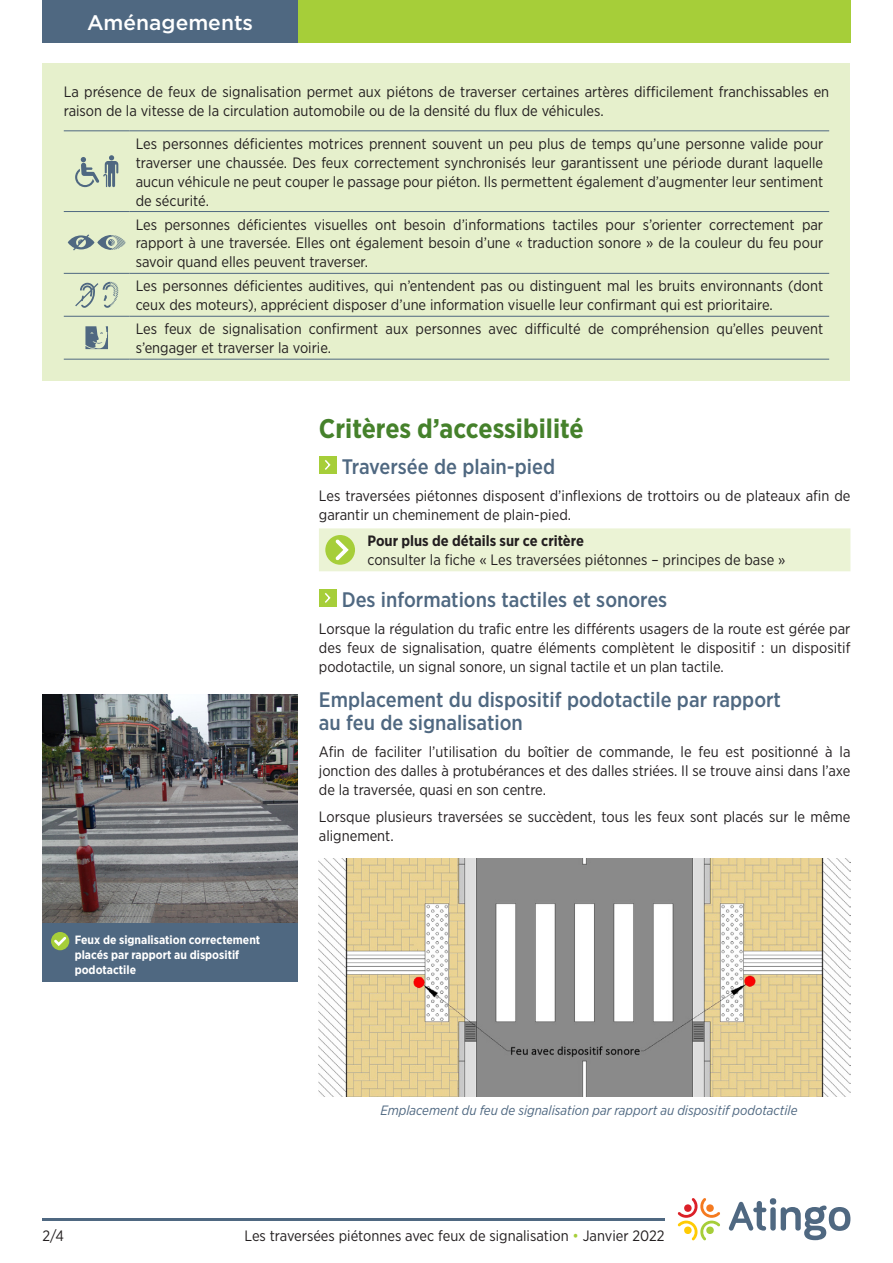
<style>
.page{position:relative;width:893px;height:1263px;background:#fff}
.page>*{position:absolute;margin:0;border:0;box-sizing:border-box;transform-origin:0 0}
.Titre__02{font:700 27px "Gotham Narrow";color:#45812b}
.Titre__03{font:500 21px/22.5px "Gotham Narrow";color:#4f6881}
.t1{font:500 21px "Gotham";color:#fff}
.Body{font:15px/18.9px "Gotham Narrow";color:#231f20}
.Légendes_dans_corps{font:italic 13.5px "Gotham Narrow";color:#4f6881}
.Légendes{font:700 12px/15px "Gotham Narrow";color:#fff}
.s1{font-weight:700}
.s2{color:#a6ce39}
</style>
<div class="page">
<hr style="left:43px;top:1218px;width:622px;height:2px;background:#4f6881">
<svg style="left:678px;top:1198px;width:42px;height:42px"></svg>
<svg style="left:729px;top:1198px;width:121px;height:42px"></svg>
<div style="left:43px;top:0;width:255px;height:43px;background:#4f6881"></div>
<div style="left:298px;top:0;width:552px;height:43px;background:#a6ce39"></div>
<div style="left:319px;top:456px;width:17px;height:18px;background:#a6ce39"></div>
<svg style="left:324px;top:460px;width:7px;height:10px"></svg>
<div style="left:319px;top:528px;width:531px;height:43px;background:#ebf3d5"></div>
<div style="left:319px;top:589px;width:17px;height:18px;background:#a6ce39"></div>
<svg style="left:324px;top:593px;width:7px;height:10px"></svg>
<img style="left:319px;top:858px;width:531px;height:238px">
<img style="left:43px;top:695px;width:255px;height:228px">
<div style="left:43px;top:923px;width:255px;height:59px;background:#4f6881"></div>
<div style="left:51px;top:932px;width:18px;height:18px;background:#a6ce39;border-radius:50%"></div>
<svg style="left:54px;top:937px;width:12px;height:9px"></svg>
<div style="left:43px;top:64px;width:807px;height:317px;background:#e6f0cc"></div>
<hr style="left:64px;top:130px;width:66px;height:1px;background:#4f6881">
<hr style="left:130px;top:130px;width:699px;height:1px;background:#4f6881">
<hr style="left:64px;top:211px;width:66px;height:1px;background:#4f6881">
<hr style="left:130px;top:211px;width:699px;height:1px;background:#4f6881">
<hr style="left:64px;top:273px;width:66px;height:1px;background:#4f6881">
<hr style="left:130px;top:273px;width:699px;height:1px;background:#4f6881">
<hr style="left:64px;top:316px;width:66px;height:1px;background:#4f6881">
<hr style="left:130px;top:316px;width:699px;height:1px;background:#4f6881">
<hr style="left:64px;top:359px;width:66px;height:1px;background:#4f6881">
<hr style="left:130px;top:359px;width:699px;height:1px;background:#4f6881">
<svg style="left:75px;top:155px;width:43px;height:32px"></svg>
<svg style="left:68px;top:234px;width:58px;height:16px"></svg>
<svg style="left:75px;top:282px;width:43px;height:26px"></svg>
<svg style="left:85px;top:326px;width:23px;height:23px"></svg>
<h2 class="t1" style="left:87px;top:9px;width:168px">Aménagements</h2>
<p class="Body" style="left:64px;top:82px;width:767px">La présence de feux de signalisation permet aux piétons de traverser certaines artères difficilement franchissables en raison de la vitesse de la circulation automobile ou de la densité du flux de véhicules.</p>
<p class="Body" style="left:136px;top:134px;width:689px;text-align:justify">Les personnes déficientes motrices prennent souvent un peu plus de temps qu’une personne valide pour traverser une chaussée. Des feux correctement synchronisés leur garantissent une période durant laquelle aucun véhicule ne peut couper le passage pour piéton. Ils permettent également d’augmenter leur sentiment de sécurité.</p>
<p class="Body" style="left:136px;top:214px;width:689px;text-align:justify">Les personnes déficientes visuelles ont besoin d’informations tactiles pour s’orienter correctement par rapport à une traversée. Elles ont également besoin d’une « traduction sonore » de la couleur du feu pour savoir quand elles peuvent traverser.</p>
<p class="Body" style="left:136px;top:276px;width:689px">Les personnes déficientes auditives, qui n’entendent pas ou distinguent mal les bruits environnants (dont ceux des moteurs), apprécient disposer d’une information visuelle leur confirmant qui est prioritaire.</p>
<p class="Body" style="left:136px;top:319px;width:689px">Les feux de signalisation confirment aux personnes avec difficulté de compréhension qu’elles peuvent s’engager et traverser la voirie.</p>
<p class="Légendes" style="left:75px;top:932px;width:187px">Feux de signalisation correctement placés par rapport au dispositif podotactile</p>
<h2 class="Titre__02" style="left:319px;top:411px;width:266px">Critères d’accessibilité</h2>
<h3 class="Titre__03" style="left:342px;top:455px;width:215px">Traversée de plain-pied</h3>
<p class="Body" style="left:319px;top:486px;width:533px">Les traversées piétonnes disposent d’inflexions de trottoirs ou de plateaux afin de garantir un cheminement de plain-pied.</p>
<p class="Body" style="left:367px;top:531px;width:420px"><span class="s1">Pour plus de détails sur ce critère<br></span>consulter la fiche « Les traversées piétonnes – principes de base »</p>
<h3 class="Titre__03" style="left:342px;top:588px;width:327px">Des informations tactiles et sonores</h3>
<p class="Body" style="left:319px;top:619px;width:533px;text-align:justify">Lorsque la régulation du trafic entre les différents usagers de la route est gérée par des feux de signalisation, quatre éléments complètent le dispositif : un dispositif podotactile, un signal sonore, un signal tactile et un plan tactile.</p>
<h3 class="Titre__03" style="left:319px;top:688px;width:464px">Emplacement du dispositif podotactile par rapport au feu de signalisation</h3>
<p class="Body" style="left:319px;top:742px;width:533px;text-align:justify">Afin de faciliter l’utilisation du boîtier de commande, le feu est positionné à la jonction des dalles à protubérances et des dalles striées. Il se trouve ainsi dans l’axe de la traversée, quasi en son centre.</p>
<p class="Body" style="left:319px;top:807px;width:533px">Lorsque plusieurs traversées se succèdent, tous les feux sont placés sur le même alignement.</p>
<p class="Légendes_dans_corps" style="left:380px;top:1102px;width:419px">Emplacement du feu de signalisation par rapport au dispositif podotactile</p>
<p class="Body" style="left:43px;top:1225px;width:23px">2/4</p>
<p class="Body" style="left:244px;top:1225px;width:422px">Les traversées piétonnes avec feux de signalisation <span class="s2">•</span> Janvier 2022</p>
</div>
